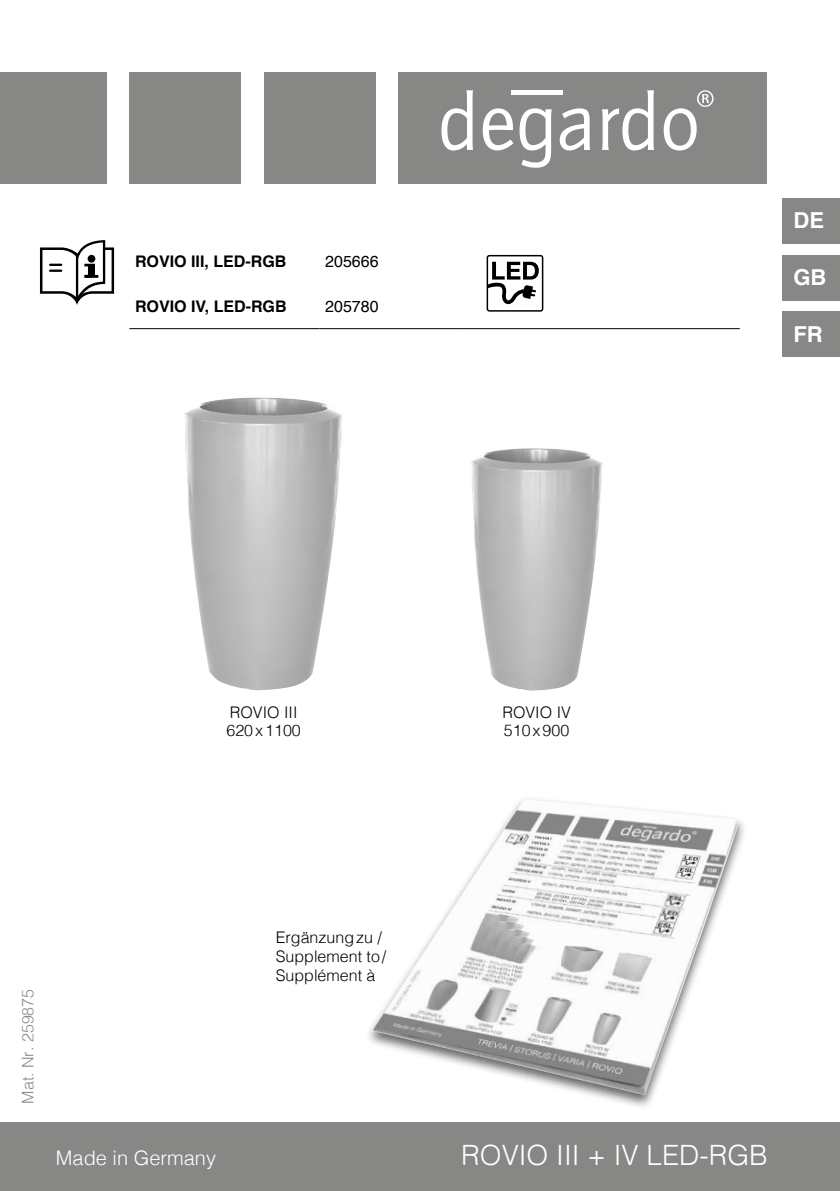
<style>
.page{position:relative;width:840px;height:1191px;background:#fff}
.page>*{position:absolute;margin:0;border:0;box-sizing:border-box;transform-origin:0 0}
.t1{font:300 28px "Helvetica";color:#fff}
.t2{font:700 22px "Helvetica";color:#fff}
.t3{font:300 20px "Helvetica";color:#fff}
.t4{font:300 16px/19.2px "Helvetica";color:#000}
.t5{font:700 16px "Helvetica";color:#000}
.t6{font:300 16px "Helvetica";color:#878786}
.t7{font:16px "Helvetica";color:#000}
</style>
<div class="page">
<hr style="left:129px;top:328px;width:190px;height:1px;background:#000">
<hr style="left:319px;top:328px;width:144px;height:1px;background:#000">
<hr style="left:463px;top:328px;width:276px;height:1px;background:#000">
<svg style="left:486px;top:255px;width:57px;height:57px"></svg>
<img style="left:185px;top:397px;width:157px;height:293px">
<img style="left:471px;top:448px;width:131px;height:242px">
<div style="left:0;top:72px;width:107px;height:112px;background:#878786"></div>
<div style="left:129px;top:72px;width:112px;height:112px;background:#878786"></div>
<div style="left:263px;top:72px;width:112px;height:112px;background:#878786"></div>
<div style="left:397px;top:72px;width:369px;height:112px;background:#878786"></div>
<svg style="left:441px;top:90px;width:32px;height:60px"></svg>
<svg style="left:482px;top:108px;width:31px;height:42px"></svg>
<svg style="left:519px;top:108px;width:32px;height:60px"></svg>
<svg style="left:559px;top:108px;width:30px;height:42px"></svg>
<svg style="left:602px;top:90px;width:51px;height:60px"></svg>
<div style="left:511px;top:90px;width:51px;height:5px;background:#fff"></div>
<svg style="left:663px;top:90px;width:50px;height:60px"></svg>
<div style="left:781px;top:198px;width:58px;height:45px;background:#878786"></div>
<div style="left:781px;top:255px;width:58px;height:45px;background:#878786"></div>
<div style="left:781px;top:312px;width:58px;height:45px;background:#878786"></div>
<div style="left:0;top:1123px;width:839px;height:68px;background:#878786"></div>
<svg style="left:40px;top:240px;width:74px;height:65px"></svg>
<div style="left:88px;top:255px;width:7px;height:8px;background:#000;border-radius:50%"></div>
<img style="left:373px;top:799px;width:365px;height:296px">
<p class="t5" style="left:135px;top:248px;width:153px">ROVIO III, LED-RGB</p>
<p class="t7" style="left:325px;top:249px;width:55px">205666</p>
<p class="t5" style="left:135px;top:293px;width:153px">ROVIO IV, LED-RGB</p>
<p class="t7" style="left:325px;top:294px;width:55px">205780</p>
<h2 class="t2" style="left:793px;top:203px;width:32px">DE</h2>
<h2 class="t2" style="left:793px;top:259px;width:34px">GB</h2>
<h2 class="t2" style="left:793px;top:316px;width:31px">FR</h2>
<p class="t4" style="left:230px;top:701px;width:69px">ROVIO III</p>
<p class="t4" style="left:502px;top:701px;width:70px">ROVIO IV</p>
<p class="t4" style="left:226px;top:720px;width:76px">620x1100</p>
<p class="t4" style="left:503px;top:720px;width:67px">510x900</p>
<p class="t6" style="left:14px;top:1103px;width:116px;rotate:-90deg">Mat. Nr. 259875</p>
<p class="t4" style="left:276px;top:926px;width:112px">Ergänzungzu /<br>Supplement to/<br>Supplément à</p>
<p class="t3" style="left:56px;top:1141px;width:162px">Made in Germany</p>
<h1 class="t1" style="left:461px;top:1131px;width:308px">ROVIO III + IV LED-RGB</h1>
</div>
